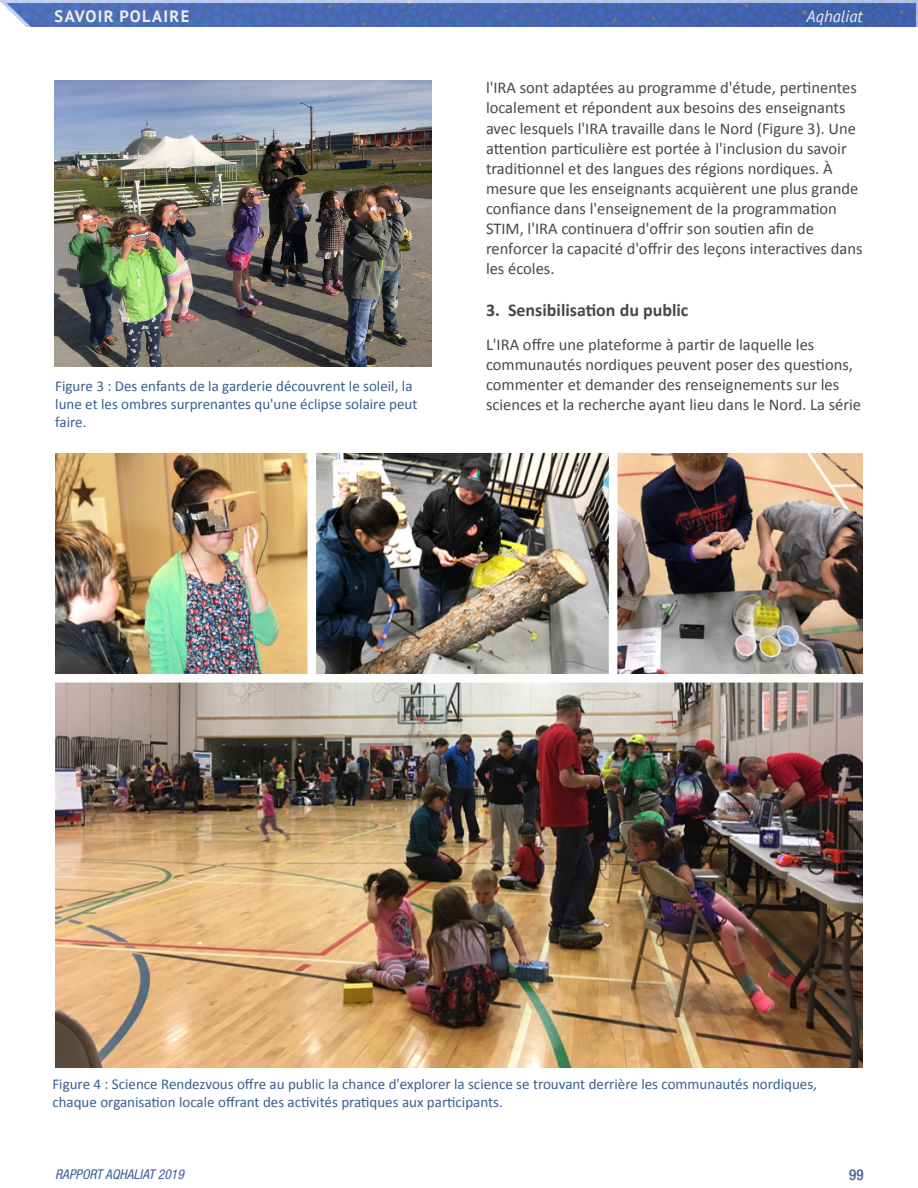
<style>
.page{position:relative;width:918px;height:1188px;background:#fff}
.page>*{position:absolute;margin:0;border:0;box-sizing:border-box;transform-origin:0 0}
.t1{font:700 18px "Calibri";color:#4a4747}
.t2{font:16.5px/20.1px "Calibri";color:#4a4747}
.t3{font:700 16.5px "PT Sans";letter-spacing:.08em;color:#ededed}
.t4{font:italic 16.5px "PT Sans";color:#ededed}
.t5{font:15px/18px "Calibri";color:#365f91}
.t6{font:500 condensed 15px "Helvetica Neue LT Std";color:#415f9f}
.t7{font:italic condensed 13.5px "Helvetica Neue LT Std";color:#415f9f}
</style>
<div class="page">
<img style="left:0;top:0;width:918px;height:27px">
<img style="left:54px;top:80px;width:378px;height:286px">
<img style="left:56px;top:453px;width:807px;height:614px">
<p class="t3" style="left:55px;top:5px;width:136px">SAVOIR POLAIRE</p>
<p class="t4" style="left:807px;top:6px;width:58px">Aqhaliat</p>
<p class="t5" style="left:55px;top:377px;width:364px">Figure 3 : Des enfants de la garderie découvrent le soleil, la lune et les ombres surprenantes qu'une éclipse solaire peut faire.</p>
<p class="t2" style="left:486px;top:78px;width:378px">l'IRA sont adaptées au programme d'étude, pertinentes localement et répondent aux besoins des enseignants avec lesquels l'IRA travaille dans le Nord (Figure 3). Une attention particulière est portée à l'inclusion du savoir traditionnel et des langues des régions nordiques. À mesure que les enseignants acquièrent une plus grande confiance dans l'enseignement de la programmation STIM, l'IRA continuera d'offrir son soutien afin de renforcer la capacité d'offrir des leçons interactives dans les écoles.</p>
<p class="t1" style="left:486px;top:298px;width:204px">3. Sensibilisation du public</p>
<p class="t2" style="left:486px;top:334px;width:377px">L'IRA offre une plateforme à partir de laquelle les communautés nordiques peuvent poser des questions, commenter et demander des renseignements sur les sciences et la recherche ayant lieu dans le Nord. La série</p>
<p class="t5" style="left:52px;top:1075px;width:766px">Figure 4 : Science Rendezvous offre au public la chance d'explorer la science se trouvant derrière les communautés nordiques, chaque organisation locale offrant des activités pratiques aux participants.</p>
<p class="t7" style="left:55px;top:1167px;width:130px">RAPPORT AQHALIAT 2019</p>
<p class="t6" style="left:849px;top:1166px;width:16px">99</p>
</div>
